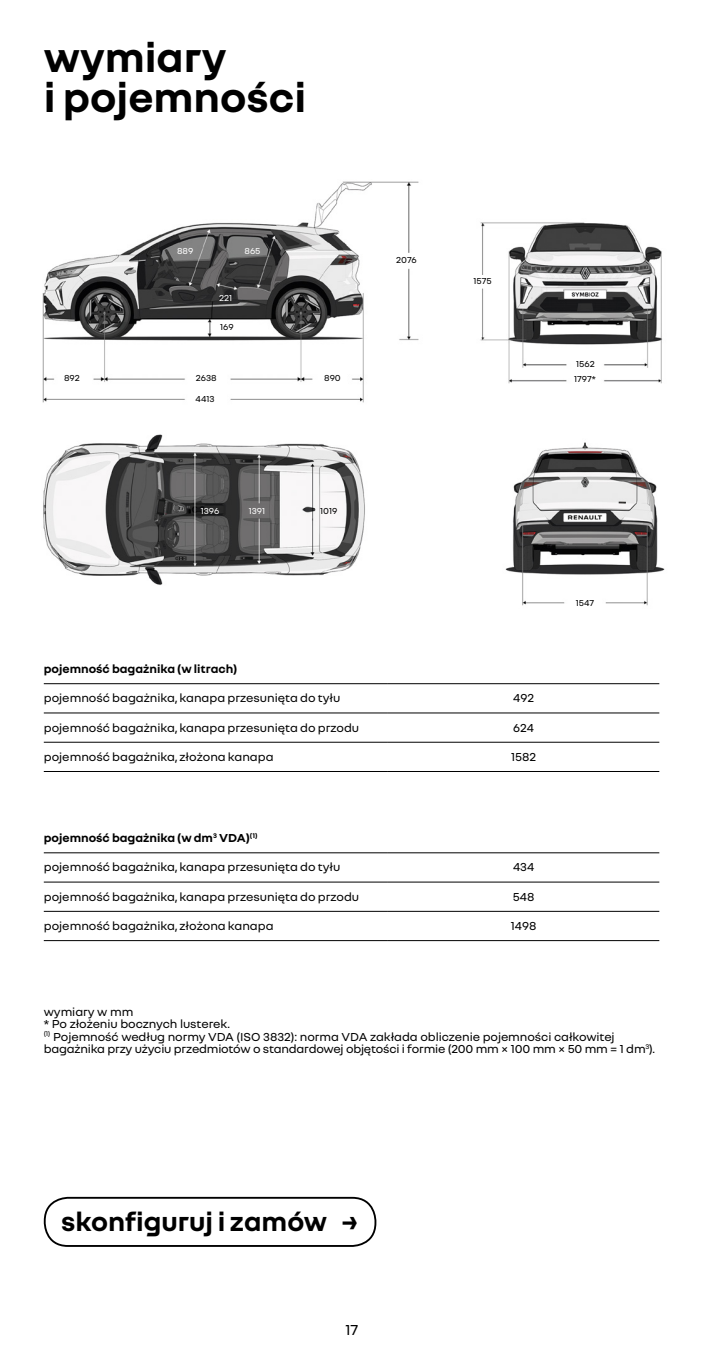
<style>
.page{position:relative;width:704px;height:1356px;background:#fff}
.page>*{position:absolute;margin:0;border:0;box-sizing:border-box;transform-origin:0 0}
.t1{font:700 43.75px/40.6px "Nouvel R";color:#000}
.t2{font:700 28.12px "Nouvel R";color:#000}
.t3{font:15.62px "Nouvel R";color:#000}
.t4{font:12.5px/12.5px "Nouvel R";letter-spacing:-.005em;color:#000}
.t5{font:700 12.5px "Nouvel R";color:#000}
.t6{font:9.38px/15.6px "Nouvel R";color:#000}
.t7{font:9.38px "Nouvel R";color:#fff}
</style>
<div class="page">
<div style="left:44px;top:1196px;width:332px;height:50px;border:2px solid #000;border-radius:23px"></div>
<img style="left:505px;top:442px;width:160px;height:164px">
<img style="left:480px;top:222px;width:182px;height:162px">
<img style="left:42px;top:181px;width:377px;height:222px">
<img style="left:43px;top:434px;width:322px;height:151px">
<hr style="left:44px;top:771px;width:343px;height:1px;background:#000">
<hr style="left:44px;top:683px;width:343px;height:1px;background:#000">
<hr style="left:387px;top:683px;width:272px;height:1px;background:#000">
<hr style="left:387px;top:771px;width:272px;height:1px;background:#000">
<hr style="left:44px;top:712px;width:343px;height:1px;background:#000">
<hr style="left:387px;top:712px;width:272px;height:1px;background:#000">
<hr style="left:44px;top:742px;width:343px;height:1px;background:#000">
<hr style="left:387px;top:742px;width:272px;height:1px;background:#000">
<div style="left:571px;top:596px;width:27px;height:13px;background:#fff"></div>
<div style="left:464px;top:275px;width:36px;height:12px;background:#fff"></div>
<div style="left:384px;top:254px;width:44px;height:12px;background:#fff"></div>
<div style="left:60px;top:372px;width:24px;height:13px;background:#fff"></div>
<div style="left:320px;top:372px;width:24px;height:13px;background:#fff"></div>
<div style="left:191px;top:372px;width:30px;height:13px;background:#fff"></div>
<div style="left:191px;top:392px;width:28px;height:13px;background:#fff"></div>
<hr style="left:44px;top:940px;width:343px;height:1px;background:#000">
<hr style="left:44px;top:852px;width:343px;height:1px;background:#000">
<hr style="left:387px;top:852px;width:272px;height:1px;background:#000">
<hr style="left:387px;top:940px;width:272px;height:1px;background:#000">
<hr style="left:44px;top:881px;width:343px;height:1px;background:#000">
<hr style="left:387px;top:881px;width:272px;height:1px;background:#000">
<hr style="left:44px;top:911px;width:343px;height:1px;background:#000">
<hr style="left:387px;top:911px;width:272px;height:1px;background:#000">
<h1 class="t1" style="left:44px;top:34px;width:264px">wymiary<br>i pojemności</h1>
<p class="t7" style="left:177px;top:245px;width:18px">889</p>
<p class="t7" style="left:244px;top:245px;width:18px">865</p>
<p class="t7" style="left:219px;top:292px;width:15px">221</p>
<p class="t6" style="left:220px;top:318px;width:15px">169</p>
<p class="t6" style="left:64px;top:370px;width:17px">892</p>
<p class="t6" style="left:196px;top:370px;width:22px">2638</p>
<p class="t6" style="left:324px;top:370px;width:18px">890</p>
<p class="t6" style="left:195px;top:390px;width:20px">4413</p>
<p class="t6" style="left:396px;top:251px;width:22px">2076</p>
<p class="t6" style="left:473px;top:272px;width:20px">1575</p>
<p class="t6" style="left:573px;top:355px;width:23px">1562<br>1797*</p>
<p class="t7" style="left:200px;top:504px;width:20px">1396</p>
<p class="t7" style="left:248px;top:504px;width:18px">1391</p>
<p class="t6" style="left:320px;top:502px;width:19px">1019</p>
<p class="t5" style="left:44px;top:660px;width:195px">pojemność bagażnika (w litrach)</p>
<p class="t4" style="left:44px;top:691px;width:298px">pojemność bagażnika, kanapa przesunięta do tyłu</p>
<p class="t4" style="left:513px;top:691px;width:22px">492</p>
<p class="t4" style="left:44px;top:720px;width:317px">pojemność bagażnika, kanapa przesunięta do przodu</p>
<p class="t4" style="left:513px;top:720px;width:22px">624</p>
<p class="t4" style="left:44px;top:749px;width:231px">pojemność bagażnika, złożona kanapa</p>
<p class="t4" style="left:510px;top:749px;width:27px">1582</p>
<p class="t5" style="left:44px;top:830px;width:215px">pojemność bagażnika (w dm<sup>3</sup> VDA)<sup>(1)</sup></p>
<p class="t4" style="left:44px;top:860px;width:298px">pojemność bagażnika, kanapa przesunięta do tyłu</p>
<p class="t4" style="left:512px;top:860px;width:23px">434</p>
<p class="t4" style="left:44px;top:889px;width:317px">pojemność bagażnika, kanapa przesunięta do przodu</p>
<p class="t4" style="left:512px;top:889px;width:23px">548</p>
<p class="t4" style="left:44px;top:918px;width:231px">pojemność bagażnika, złożona kanapa</p>
<p class="t4" style="left:510px;top:918px;width:27px">1498</p>
<p class="t6" style="left:575px;top:594px;width:20px">1547</p>
<p class="t4" style="left:44px;top:1004px;width:612px">wymiary w mm<br>* Po złożeniu bocznych lusterek.<br><sup>(1)</sup> Pojemność według normy VDA (ISO 3832): norma VDA zakłada obliczenie pojemności całkowitej bagażnika przy użyciu przedmiotów o standardowej objętości i formie (200 mm × 100 mm × 50 mm = 1 dm<sup>3</sup>).</p>
<h2 class="t2" style="left:61px;top:1203px;width:299px">skonfiguruj i zamów →</h2>
<p class="t3" style="left:345px;top:1319px;width:14px">17</p>
</div>
